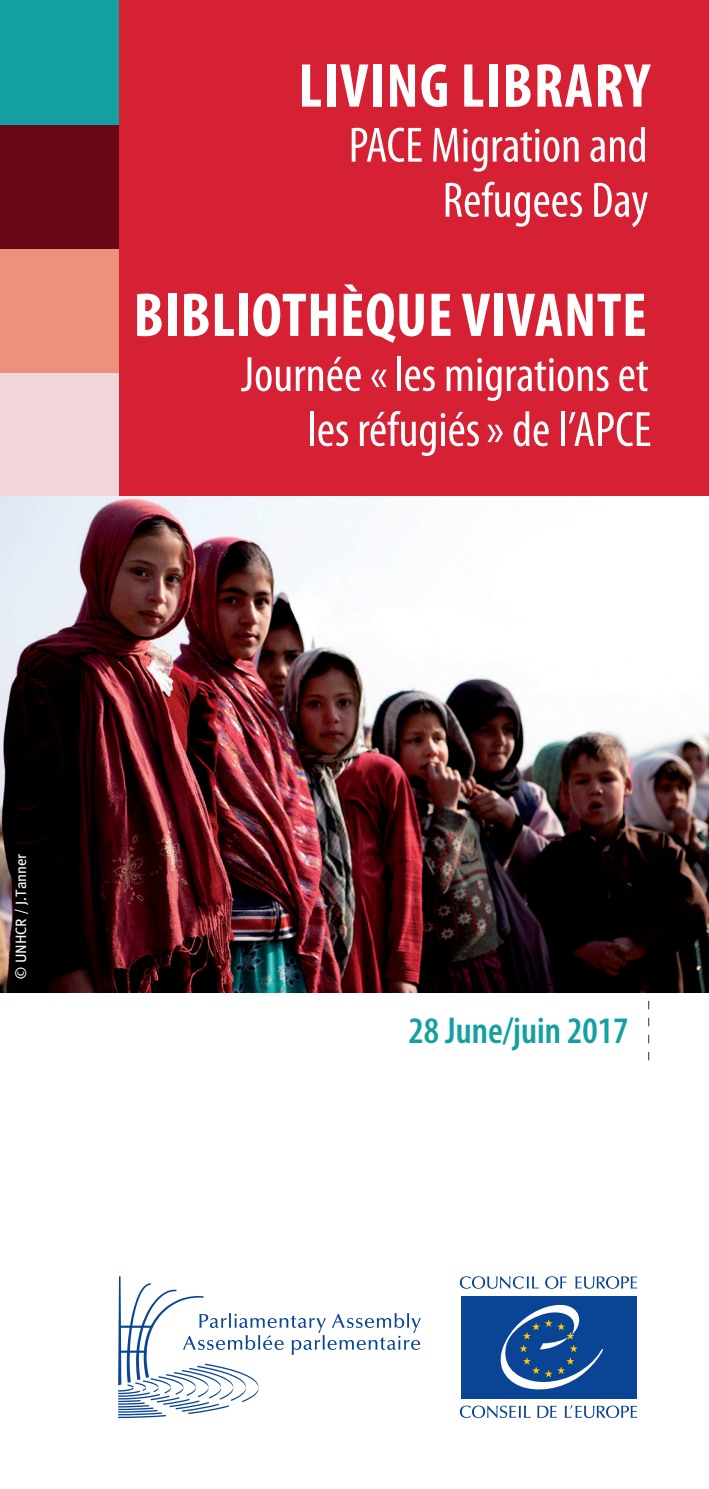
<style>
.page{position:relative;width:709px;height:1489px;background:#fff}
.page>*{position:absolute;margin:0;border:0;box-sizing:border-box;transform-origin:0 0}
.t1{font:700 condensed 62.5px "Myriad Pro";letter-spacing:.01em;color:#fff}
.t2{font:condensed 50px/55px "Myriad Pro";color:#fff;text-align:right}
.t3{font:600 condensed 37.5px "Myriad Pro";color:#14a0a1}
.t4{font:15px "Meta Plus";letter-spacing:-.01em;color:#fff}
</style>
<div class="page">
<div style="left:0;top:0;width:709px;height:992px;background:#d62134"></div>
<svg style="left:648px;top:1000px;width:1px;height:60px"></svg>
<div style="left:0;top:372px;width:118px;height:124px;background:#f2d6da"></div>
<div style="left:0;top:248px;width:118px;height:124px;background:#ed907e"></div>
<div style="left:0;top:124px;width:118px;height:124px;background:#680815"></div>
<div style="left:0;top:0;width:118px;height:124px;background:#14a0a1"></div>
<svg style="left:118px;top:1276px;width:303px;height:141px"></svg>
<svg style="left:545px;top:1276px;width:21px;height:12px"></svg>
<svg style="left:575px;top:1276px;width:62px;height:12px"></svg>
<svg style="left:460px;top:1276px;width:78px;height:12px"></svg>
<svg style="left:565px;top:1405px;width:72px;height:12px"></svg>
<svg style="left:537px;top:1405px;width:19px;height:12px"></svg>
<svg style="left:460px;top:1405px;width:70px;height:12px"></svg>
<div style="left:460px;top:1295px;width:176px;height:103px;background:#094594"></div>
<svg style="left:500px;top:1304px;width:103px;height:85px"></svg>
<img style="left:1px;top:496px;width:708px;height:496px">
<p class="t1" style="left:298px;top:47px;width:353px">LIVING LIBRARY</p>
<p class="t2" style="left:349px;top:117px;width:301px">PACE Migration and<br>Refugees Day</p>
<p class="t1" style="left:133px;top:276px;width:515px">BIBLIOTHÈQUE VIVANTE</p>
<p class="t2" style="left:241px;top:346px;width:412px">Journée «les migrations et les réfugiés» de l’APCE</p>
<p class="t4" style="left:12px;top:978px;width:126px;rotate:-90deg">© UNHCR / J.Tanner</p>
<p class="t3" style="left:408px;top:1007px;width:221px">28 June/juin 2017</p>
</div>
